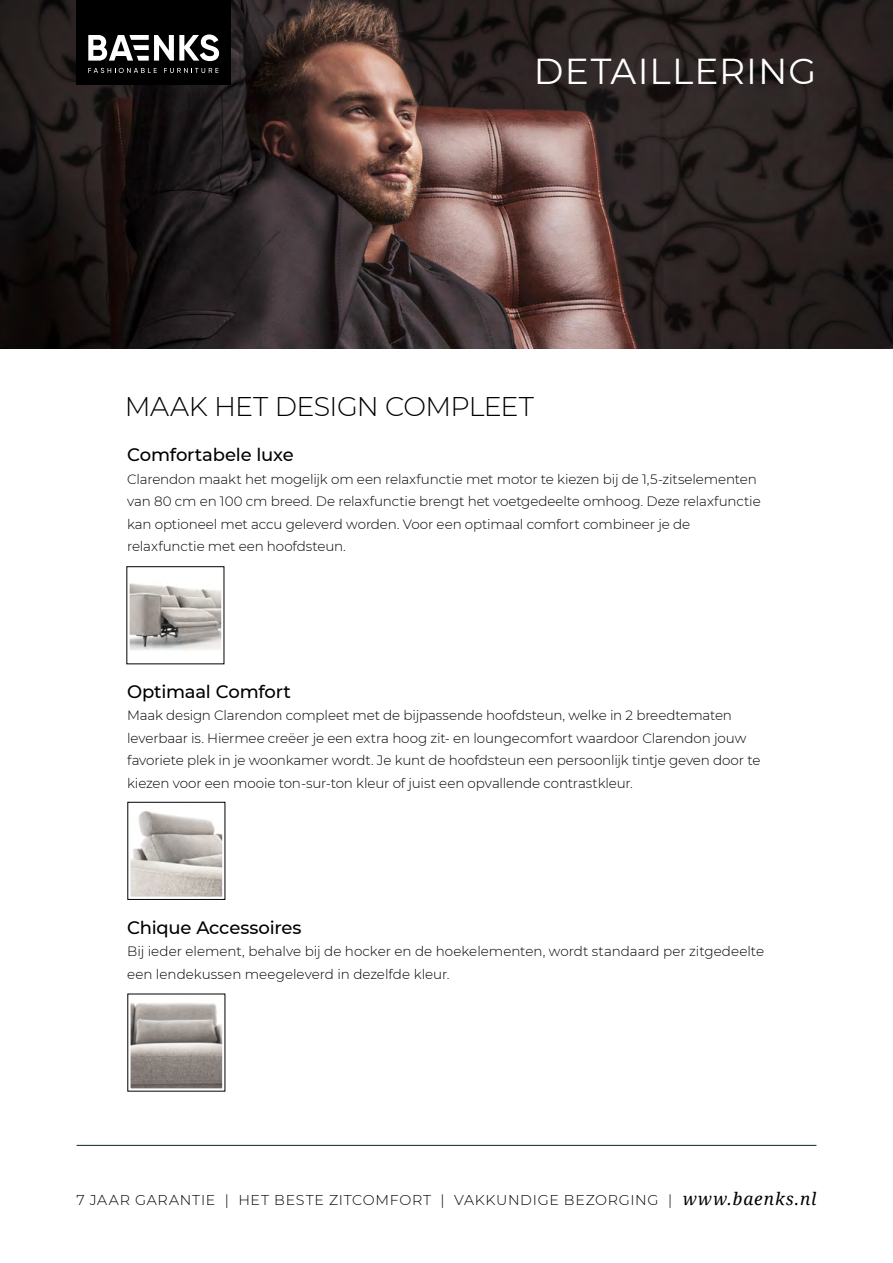
<style>
.page{position:relative;width:893px;height:1263px;background:#fff}
.page>*{position:absolute;margin:0;border:0;box-sizing:border-box;transform-origin:0 0}
.t1{font:36px "Montserrat";letter-spacing:.035em;color:#fff}
.t2{font:300 27px "Montserrat";letter-spacing:-.025em;color:#000}
.t3{font:500 18px "Montserrat";letter-spacing:-.01em;color:#000}
.t4{font:300 14.25px "Montserrat";letter-spacing:.05em;color:#000}
.t5{font:300 13.5px/22.5px "Montserrat";letter-spacing:-.01em;color:#000}
.s1{font-family:"Noto Serif";font-weight:400;font-style:italic;font-size:17.25px}
</style>
<div class="page">
<hr style="left:77px;top:1145px;width:739px;height:1px;background:#002923">
<img style="left:0;top:0;width:893px;height:349px">
<svg style="left:126px;top:566px;width:99px;height:99px"></svg>
<svg style="left:127px;top:801px;width:99px;height:99px"></svg>
<svg style="left:127px;top:993px;width:99px;height:99px;background:#a8a39f"></svg>
<div style="left:77px;top:0;width:154px;height:85px;background:#000"></div>
<svg style="left:88px;top:34px;width:131px;height:39px"></svg>
<h1 class="t1" style="left:534px;top:47px;width:284px">DETAILLERING</h1>
<h2 class="t2" style="left:125px;top:388px;width:410px">MAAK HET DESIGN COMPLEET</h2>
<h3 class="t3" style="left:127px;top:442px;width:168px">Comfortabele luxe</h3>
<p class="t5" style="left:127px;top:467px;width:635px">Clarendon maakt het mogelijk om een relaxfunctie met motor te kiezen bij de 1,5-zitselementen van 80 cm en 100 cm breed. De relaxfunctie brengt het voetgedeelte omhoog. Deze relaxfunctie kan optioneel met accu geleverd worden. Voor een optimaal comfort combineer je de relaxfunctie met een hoofdsteun.</p>
<h3 class="t3" style="left:127px;top:679px;width:165px">Optimaal Comfort</h3>
<p class="t5" style="left:127px;top:704px;width:635px">Maak design Clarendon compleet met de bijpassende hoofdsteun, welke in 2 breedtematen leverbaar is. Hiermee creëer je een extra hoog zit- en loungecomfort waardoor Clarendon jouw favoriete plek in je woonkamer wordt. Je kunt de hoofdsteun een persoonlijk tintje geven door te kiezen voor een mooie ton-sur-ton kleur of juist een opvallende contrastkleur.</p>
<h3 class="t3" style="left:127px;top:915px;width:176px">Chique Accessoires</h3>
<p class="t5" style="left:127px;top:940px;width:638px">Bij ieder element, behalve bij de hocker en de hoekelementen, wordt standaard per zitgedeelte een lendekussen meegeleverd in dezelfde kleur.</p>
<p class="t4" style="left:76px;top:1190px;width:741px">7 JAAR GARANTIE | HET BESTE ZITCOMFORT | VAKKUNDIGE BEZORGING | <span class="s1">www.baenks.nl</span></p>
</div>
